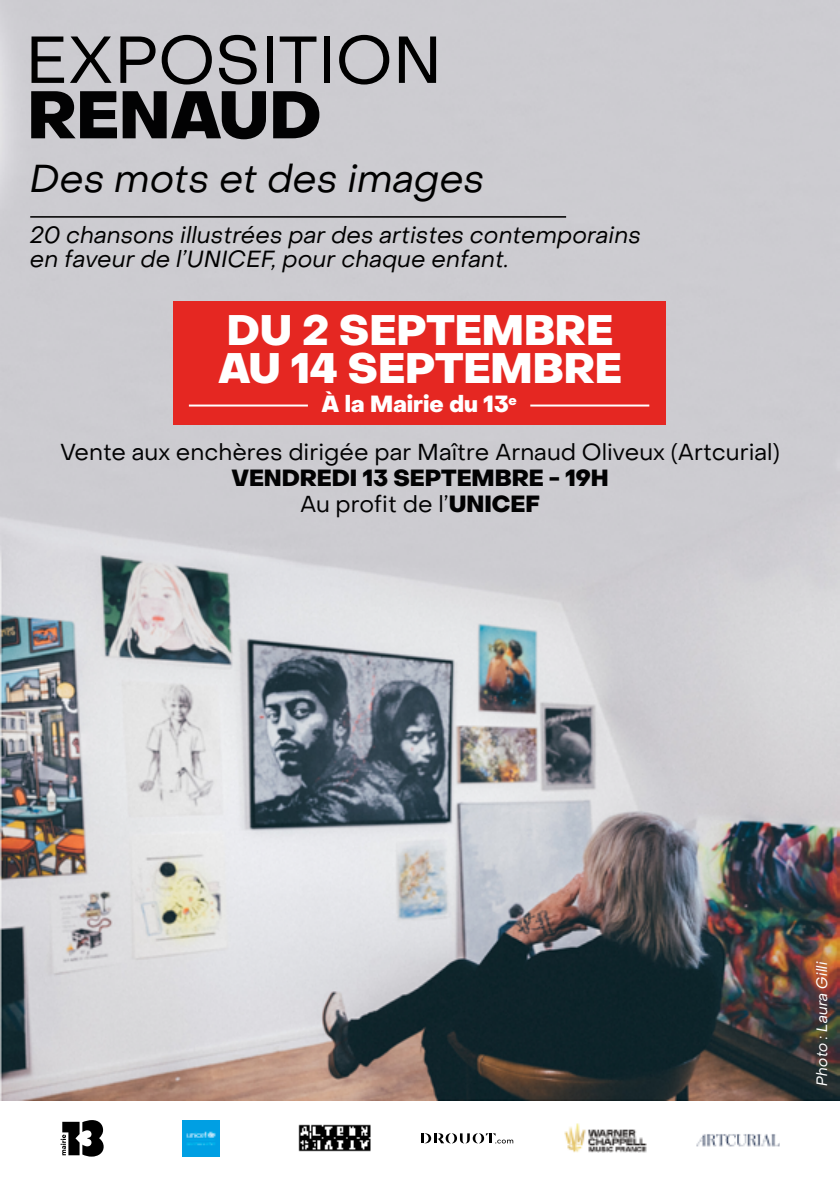
<style>
.page{position:relative;width:840px;height:1191px;background:#fff}
.page>*{position:absolute;margin:0;border:0;box-sizing:border-box;transform-origin:0 0}
.t1{font:65.8px "PP Object Sans";color:#000}
.t2{font:800 65.8px "PP Object Sans";color:#020203}
.t3{font:800 41.8px/38px "PP Object Sans";color:#fff}
.t4{font:italic 38.6px "PP Object Sans";color:#000}
.t5{font:italic 23.2px/23.2px "PP Object Sans";color:#000}
.t6{font:23px "PP Object Sans";color:#020203}
.t7{font:800 23px/26px "PP Object Sans";color:#020203;text-align:center}
.t8{font:800 23px "PP Object Sans";color:#fff}
.t9{font:italic 15px "PP Object Sans";color:#fff}
.s1{font-weight:400}
</style>
<div class="page">
<img style="left:0;top:0;width:839px;height:1100px">
<hr style="left:30px;top:216px;width:535px;height:2px;background:#000">
<div style="left:173px;top:301px;width:493px;height:124px;background:#e52722"></div>
<hr style="left:189px;top:404px;width:119px;height:2px;background:#fff">
<hr style="left:530px;top:404px;width:119px;height:2px;background:#fff">
<svg style="left:60px;top:1120px;width:44px;height:36px"></svg>
<img style="left:182px;top:1120px;width:37px;height:36px">
<img style="left:564px;top:1123px;width:82px;height:29px">
<img style="left:696px;top:1134px;width:83px;height:13px">
<img style="left:298px;top:1124px;width:72px;height:28px">
<svg style="left:421px;top:1133px;width:92px;height:10px"></svg>
<h1 class="t1" style="left:25px;top:20px;width:418px">EXPOSITION</h1>
<h1 class="t2" style="left:27px;top:75px;width:295px">RENAUD</h1>
<h3 class="t4" style="left:30px;top:155px;width:456px">Des mots et des images</h3>
<p class="t5" style="left:30px;top:224px;width:612px">20 chansons illustrées par des artistes contemporains en faveur de l’UNICEF, pour chaque enfant.</p>
<h2 class="t3" style="left:218px;top:313px;width:405px">DU 2 SEPTEMBRE<br>AU 14 SEPTEMBRE</h2>
<p class="t8" style="left:321px;top:390px;width:197px">À la Mairie du 13<sup>e</sup></p>
<p class="t6" style="left:60px;top:438px;width:720px">Vente aux enchères dirigée par Maître Arnaud Oliveux (Artcurial)</p>
<p class="t7" style="left:231px;top:466px;width:378px">VENDREDI 13 SEPTEMBRE - 19H<br><span class="s1">Au profit de l’</span>UNICEF</p>
<p class="t9" style="left:812px;top:1085px;width:125px;rotate:-90deg">Photo : Laura Gilli</p>
</div>
